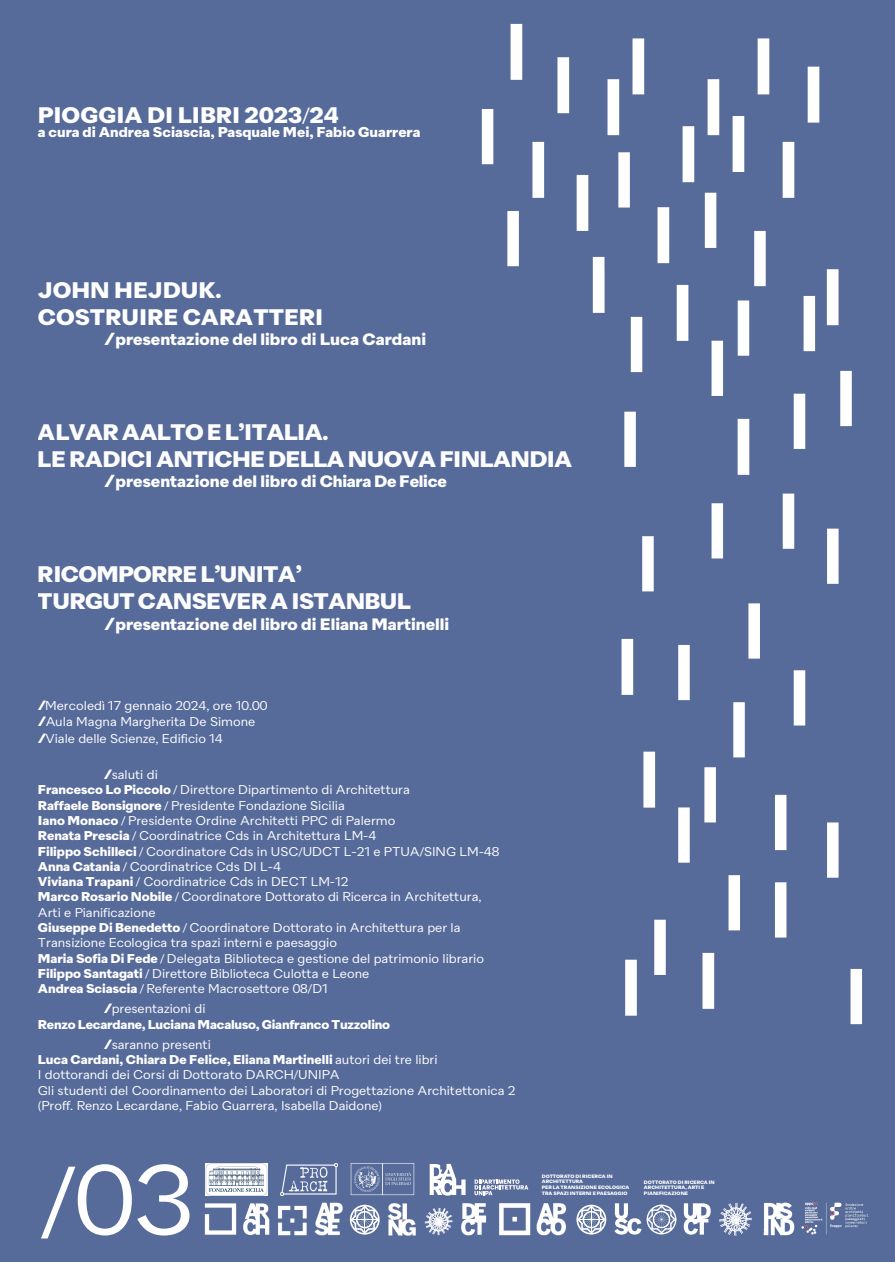
<style>
.page{position:relative;width:895px;height:1262px;background:#fff}
.page>*{position:absolute;margin:0;border:0;box-sizing:border-box;transform-origin:0 0}
.t1{font:99px "Quarion Book DEMO";color:#fff}
.t2{font:22.5px/27px "Quarion Bold DEMO";letter-spacing:-.03em;color:#fff}
.t3{font:22.5px/27px "Quarion Bold DEMO";color:#fff}
.t4{font:16.5px "Quarion Bold DEMO";color:#fff}
.t5{font:14.25px "Quarion Bold DEMO";color:#fff}
.t6{font:12.75px/15.3px "Quarion Book DEMO";letter-spacing:-.005em;color:#fff}
.t7{font:12.75px "Quarion Bold DEMO";letter-spacing:-.015em;color:#fff}
.t8{font:4.88px/5.8px "Quarion Bold DEMO";color:#fff}
.s1{font-family:"Myriad Pro"}
.s2{font-family:"Benton Sans";font-weight:900}
.s3{font-family:"Quarion Bold DEMO"}
.s4{font-family:"Quarion Book DEMO"}
</style>
<div class="page">
<div style="left:0;top:0;width:894px;height:1261px;background:#576b9a"></div>
<svg style="left:474px;top:1179px;width:54px;height:16px"></svg>
<svg style="left:429px;top:1163px;width:36px;height:32px"></svg>
<svg style="left:243px;top:1203px;width:26px;height:31px"></svg>
<svg style="left:205px;top:1203px;width:31px;height:31px"></svg>
<svg style="left:351px;top:1162px;width:63px;height:32px;background:#6e7fa7"></svg>
<img style="left:205px;top:1163px;width:62px;height:32px">
<img style="left:717px;top:1199px;width:80px;height:38px">
<img style="left:499px;top:1202px;width:68px;height:33px">
<img style="left:273px;top:1201px;width:73px;height:36px">
<img style="left:424px;top:1203px;width:64px;height:32px">
<img style="left:281px;top:1163px;width:56px;height:31px">
<svg style="left:350px;top:1204px;width:29px;height:30px"></svg>
<svg style="left:576px;top:1204px;width:30px;height:30px"></svg>
<div style="left:382px;top:1218px;width:6px;height:17px;background:#576b9a"></div>
<div style="left:757px;top:1226px;width:6px;height:13px;background:#576b9a"></div>
<img style="left:801px;top:1201px;width:67px;height:34px">
<svg style="left:614px;top:1203px;width:62px;height:31px"></svg>
<svg style="left:683px;top:1203px;width:27px;height:31px"></svg>
<img style="left:384px;top:1203px;width:31px;height:31px">
<h2 class="t3" style="left:38px;top:104px;width:302px">PIOGGIA DI LIBRI 2023<span class="s1">/</span>24</h2>
<p class="t5" style="left:38px;top:126px;width:384px">a cura di Andrea Sciascia, Pasquale Mei, Fabio Guarrera</p>
<h2 class="t3" style="left:38px;top:278px;width:287px">JOHN HEJDUK.<br>COSTRUIRE CARATTERI</h2>
<p class="t4" style="left:104px;top:333px;width:323px"><span class="s2">/</span>presentazione del libro di Luca Cardani</p>
<h2 class="t2" style="left:38px;top:420px;width:536px">ALVAR AALTO E L’ITALIA.<br>LE RADICI ANTICHE DELLA NUOVA FINLANDIA</h2>
<p class="t4" style="left:104px;top:474px;width:344px"><span class="s2">/</span>presentazione del libro di Chiara De Felice</p>
<h2 class="t2" style="left:38px;top:562px;width:374px">RICOMPORRE L’UNITA’<br>TURGUT CANSEVER A ISTANBUL</h2>
<p class="t4" style="left:104px;top:617px;width:346px"><span class="s2">/</span>presentazione del libro di Eliana Martinelli</p>
<p class="t6" style="left:38px;top:698px;width:231px;line-height:16.5px"><span class="s2">/</span>Mercoled<span class="s1">ì</span> 17 gennaio 2024, ore 10.00 <span class="s2">/</span>Aula Magna Margherita De Simone <span class="s2">/</span>Viale delle Scienze, Edificio 14</p>
<p class="t6" style="left:38px;top:768px;width:463px;text-indent:66px"><span class="s2">/</span>saluti di<br><span class="s3">Francesco Lo Piccolo</span> <span class="s1">/</span> Direttore Dipartimento di Architettura<br><span class="s3">Raffaele Bonsignore</span> <span class="s1">/</span> Presidente Fondazione Sicilia<br><span class="s3">Iano Monaco</span> <span class="s1">/</span> Presidente Ordine Architetti PPC di Palermo<br><span class="s3">Renata Prescia</span> <span class="s1">/</span> Coordinatrice Cds in Architettura LM-4<br><span class="s3">Filippo Schilleci</span> <span class="s1">/</span> Coordinatore Cds in USC<span class="s1">/</span>UDCT L-21 e PTUA<span class="s1">/</span>SING LM-48<br><span class="s3">Anna Catania</span> <span class="s1">/</span> Coordinatrice Cds DI L-4<br><span class="s3">Viviana Trapani</span> <span class="s1">/</span> Coordinatrice Cds in DECT LM-12<br><span class="s3">Marco Rosario Nobile</span> <span class="s1">/</span> Coordinatore Dottorato di Ricerca in Architettura, Arti e Pianificazione<br><span class="s3">Giuseppe Di Benedetto</span> <span class="s1">/</span> Coordinatore Dottorato in Architettura per la Transizione Ecologica tra spazi interni e paesaggio<br><span class="s3">Maria Sofia Di Fede</span> <span class="s1">/</span> Delegata Biblioteca e gestione del patrimonio librario <span class="s3">Filippo Santagati</span> <span class="s1">/</span> Direttore Biblioteca Culotta e Leone<br><span class="s3">Andrea Sciascia</span> <span class="s1">/</span> Referente Macrosettore 08<span class="s1">/</span>D1</p>
<p class="t6" style="left:104px;top:1002px;width:103px"><span class="s2">/</span>presentazioni di</p>
<p class="t7" style="left:38px;top:1019px;width:354px">Renzo Lecardane, Luciana Macaluso, Gianfranco Tuzzolino</p>
<p class="t6" style="left:104px;top:1037px;width:108px"><span class="s2">/</span>saranno presenti</p>
<p class="t7" style="left:38px;top:1054px;width:401px">Luca Cardani, Chiara De Felice, Eliana Martinelli <span class="s4">autori dei tre libri</span></p>
<p class="t6" style="left:38px;top:1068px;width:479px">I dottorandi dei Corsi di Dottorato DARCH<span class="s1">/</span>UNIPA<br>Gli studenti del Coordinamento dei Laboratori di Progettazione Architettonica 2 <span class="s1">(</span>Proff. Renzo Lecardane, Fabio Guarrera, Isabella Daidone<span class="s1">)</span></p>
<h1 class="t1" style="left:41px;top:1163px;width:154px"><span class="s1">/</span>03</h1>
<p class="t8" style="left:541px;top:1173px;width:89px">DOTTORATO DI RICERCA IN<br>ARCHITETTURA<br>PER LA TRANSIZIONE ECOLOGICA<br>TRA SPAZI INTERNI E PAESAGGIO</p>
<p class="t8" style="left:644px;top:1179px;width:72px">DOTTORATO DI RICERCA IN<br>ARCHITETTURA, ARTI E<br>PIANIFICAZIONE</p>
</div>
